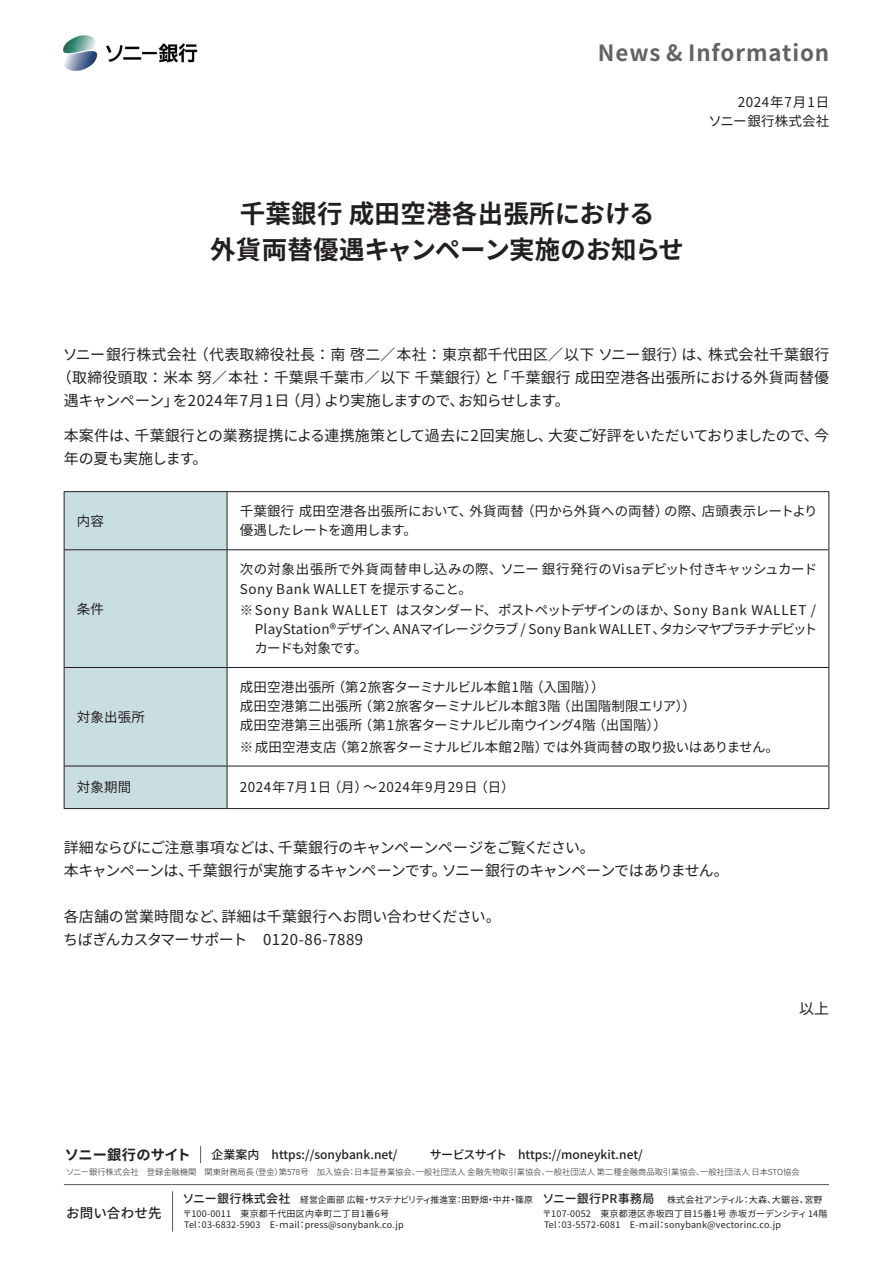
<style>
.page{position:relative;width:893px;height:1263px;background:#fff}
.page>*{position:absolute;margin:0;border:0;box-sizing:border-box;transform-origin:0 0}
.t1{font:700 25.5px/36.2px "Noto Sans CJ Kjp";letter-spacing:.01em;color:#231f20;text-align:center}
.t2{font:700 22.35px "Noto Sans CJ Kjp";letter-spacing:.04em;color:#636366}
.t3{font:15px/22.8px "Noto Sans CJ Kjp";letter-spacing:.005em;color:#231f20}
.t4{font:15px "Noto Sans CJ Kjp";letter-spacing:-.05em;color:#231f20}
.t5{font:15px "Noto Sans CJ Kjp";letter-spacing:-.035em;color:#231f20}
.t6{font:15px/22.8px "Noto Sans CJ Kjp";letter-spacing:-.08em;color:#231f20}
.t7{font:15px "Noto Sans CJ Kjp";letter-spacing:-.055em;color:#231f20}
.t8{font:15px "Noto Sans CJ Kjp";letter-spacing:-.04em;color:#231f20}
.t9{font:15px "Noto Sans CJ Kjp";letter-spacing:-.045em;color:#231f20}
.t10{font:15px "Noto Sans CJ Kjp";letter-spacing:-.02em;color:#231f20}
.t11{font:15px "Noto Sans CJ Kjp";letter-spacing:.04em;color:#231f20}
.t12{font:15px "Noto Sans CJ Kjp";letter-spacing:.06em;color:#231f20}
.t13{font:700 14.25px "Noto Sans CJ Kjp";letter-spacing:.005em;color:#231f20}
.t14{font:13.5px "Noto Sans CJ Kjp";letter-spacing:.01em;color:#231f20}
.t15{font:13.5px/19.2px "Noto Sans CJ Kjp";letter-spacing:-.01em;color:#231f20}
.t16{font:13.5px/19.2px "Noto Sans CJ Kjp";letter-spacing:.035em;color:#231f20}
.t17{font:13.5px "Noto Sans CJ Kjp";letter-spacing:.065em;color:#231f20}
.t18{font:13.5px "Noto Sans CJ Kjp";letter-spacing:.06em;color:#231f20}
.t19{font:13.5px "Noto Sans CJ Kjp";letter-spacing:-.055em;color:#231f20}
.t20{font:13.5px "Noto Sans CJ Kjp";letter-spacing:-.03em;color:#231f20}
.t21{font:13.5px/19.2px "Noto Sans CJ Kjp";letter-spacing:.04em;color:#231f20;text-align:right}
.t22{font:13.5px "Noto Sans CJ Kjp";letter-spacing:-.02em;color:#231f20}
.t23{font:13.5px "Noto Sans CJ Kjp";letter-spacing:-.07em;color:#231f20}
.t24{font:13.5px "Noto Sans CJ Kjp";letter-spacing:-.105em;color:#231f20}
.t25{font:13.5px "Noto Sans CJ Kjp";letter-spacing:-.05em;color:#231f20}
.t26{font:500 13.5px "Noto Sans CJ Kjp";letter-spacing:.01em;color:#231f20}
.t27{font:500 12px "Noto Sans CJ Kjp";color:#231f20}
.t28{font:500 12px "Noto Sans CJ Kjp";letter-spacing:.025em;color:#231f20}
.t29{font:9px/11.2px "Noto Sans CJ Kjp";letter-spacing:.025em;color:#231f20}
.t30{font:9px "Noto Sans CJ Kjp";letter-spacing:-.13em;color:#231f20}
.t31{font:9px "Noto Sans CJ Kjp";letter-spacing:-.04em;color:#231f20}
.t32{font:300 8.25px "Noto Sans CJ Kjp";color:#231f20}
</style>
<div class="page">
<img style="left:62px;top:35px;width:136px;height:36px">
<div style="left:65px;top:492px;width:162px;height:316px;background:#c9dee0"></div>
<hr style="left:64px;top:491px;width:163px;height:1px;background:#231f20">
<hr style="left:227px;top:491px;width:602px;height:1px;background:#231f20">
<hr style="left:64px;top:492px;width:1px;height:57px;background:#231f20">
<hr style="left:227px;top:492px;width:1px;height:57px;background:#231f20">
<hr style="left:828px;top:492px;width:1px;height:57px;background:#231f20">
<hr style="left:64px;top:550px;width:1px;height:117px;background:#231f20">
<hr style="left:227px;top:550px;width:1px;height:117px;background:#231f20">
<hr style="left:828px;top:550px;width:1px;height:117px;background:#231f20">
<hr style="left:64px;top:668px;width:1px;height:98px;background:#231f20">
<hr style="left:227px;top:668px;width:1px;height:98px;background:#231f20">
<hr style="left:828px;top:668px;width:1px;height:98px;background:#231f20">
<hr style="left:64px;top:766px;width:1px;height:42px;background:#231f20">
<hr style="left:227px;top:766px;width:1px;height:42px;background:#231f20">
<hr style="left:828px;top:766px;width:1px;height:42px;background:#231f20">
<hr style="left:64px;top:549px;width:163px;height:1px;background:#231f20">
<hr style="left:227px;top:549px;width:602px;height:1px;background:#231f20">
<hr style="left:64px;top:667px;width:163px;height:1px;background:#231f20">
<hr style="left:227px;top:667px;width:602px;height:1px;background:#231f20">
<hr style="left:64px;top:766px;width:163px;height:1px;background:#231f20">
<hr style="left:227px;top:766px;width:602px;height:1px;background:#231f20">
<hr style="left:64px;top:808px;width:163px;height:1px;background:#231f20">
<hr style="left:227px;top:808px;width:602px;height:1px;background:#231f20">
<hr style="left:172px;top:1191px;width:1px;height:40px;background:#57585a">
<hr style="left:64px;top:1184px;width:765px;height:1px;background:#57585a">
<svg style="left:200px;top:1146px;width:1px;height:17px"></svg>
<h2 class="t2" style="left:598px;top:40px;width:233px">News &amp; Information</h2>
<h3 class="t21" style="left:709px;top:92px;width:122px">2024年7月1日<br>ソニー銀行株式会社</h3>
<h1 class="t1" style="left:210px;top:196px;width:475px">千葉銀行成田空港各出張所における<br>外貨両替優遇キャンペーン実施のお知らせ</h1>
<h3 class="t3" style="left:194px;top:343px;width:494px">（代表取締役社長：南啓二／本社：東京都千代田区／以下ソニー銀行）</h3>
<h3 class="t3" style="left:57px;top:343px;width:774px;text-indent:6px">ソニー銀行株式会社<br>（取締役頭取：米本努／本社：千葉県千葉市／以下千葉銀行）「千葉銀行成田空港各出張所における外貨両替優</h3>
<h3 class="t3" style="left:708px;top:343px;width:123px">株式会社千葉銀行</h3>
<h3 class="t3" style="left:682px;top:343px;width:32px">は、</h3>
<h3 class="t6" style="left:458px;top:366px;width:113px;text-indent:27px">と<br>お知らせします。</h3>
<h3 class="t3" style="left:286px;top:389px;width:46px">（月）</h3>
<h3 class="t12" style="left:173px;top:392px;width:118px">を2024年7月1日</h3>
<h3 class="t6" style="left:324px;top:389px;width:142px">より実施しますので、</h3>
<h3 class="t9" style="left:64px;top:392px;width:116px">遇キャンペーン」</h3>
<h3 class="t7" style="left:548px;top:427px;width:272px">大変ご好評をいただいておりましたので、</h3>
<h3 class="t3" style="left:135px;top:424px;width:420px">千葉銀行との業務提携による連携施策として過去に2回実施し、</h3>
<h3 class="t3" style="left:814px;top:424px;width:16px">今</h3>
<h3 class="t3" style="left:64px;top:424px;width:145px">本案件は、<br>年の夏も実施します。</h3>
<h3 class="t14" style="left:77px;top:513px;width:29px">内容</h3>
<h3 class="t14" style="left:77px;top:601px;width:29px">条件</h3>
<h3 class="t14" style="left:77px;top:709px;width:70px">対象出張所</h3>
<h3 class="t14" style="left:77px;top:780px;width:56px">対象期間</h3>
<h3 class="t14" style="left:521px;top:504px;width:149px">（円から外貨への両替）</h3>
<h3 class="t14" style="left:240px;top:504px;width:234px">千葉銀行成田空港各出張所において、</h3>
<h3 class="t14" style="left:469px;top:504px;width:56px">外貨両替</h3>
<h3 class="t25" style="left:702px;top:504px;width:117px">店頭表示レートより</h3>
<h3 class="t14" style="left:664px;top:504px;width:42px">の際、</h3>
<h3 class="t23" style="left:240px;top:523px;width:179px">優遇したレートを適用します。</h3>
<h3 class="t16" style="left:240px;top:560px;width:579px">次の対象出張所で外貨両替申し込みの際、ソニー銀行発行のVisaデビット付きキャッシュカード<br>Sony Bank WALLET を提示すること。</h3>
<h3 class="t17" style="left:674px;top:602px;width:144px">Sony Bank WALLET /</h3>
<h3 class="t19" style="left:396px;top:602px;width:282px">はスタンダード、ポストペットデザインのほか、</h3>
<h3 class="t17" style="left:240px;top:602px;width:149px">※Sony Bank WALLET</h3>
<h3 class="t14" style="left:393px;top:621px;width:274px">ANAマイレージクラブ/ Sony Bank WALLET、</h3>
<h3 class="t15" style="left:254px;top:620px;width:145px">PlayStation®デザイン、カードも対象です。</h3>
<h3 class="t24" style="left:659px;top:621px;width:159px">タカシマヤプラチナデビット</h3>
<h3 class="t15" style="left:332px;top:678px;width:203px">（第2旅客ターミナルビル本館1階</h3>
<h3 class="t14" style="left:530px;top:679px;width:76px">（入国階 ((</h3>
<h3 class="t14" style="left:240px;top:679px;width:97px">成田空港出張所</h3>
<h3 class="t15" style="left:359px;top:697px;width:203px">（第2旅客ターミナルビル本館3階</h3>
<h3 class="t14" style="left:557px;top:699px;width:140px">（出国階制限エリア ((</h3>
<h3 class="t14" style="left:240px;top:699px;width:124px">成田空港第二出張所</h3>
<h3 class="t20" style="left:359px;top:718px;width:238px">（第1旅客ターミナルビル南ウイング4階</h3>
<h3 class="t14" style="left:592px;top:718px;width:76px">（出国階 ((</h3>
<h3 class="t14" style="left:240px;top:718px;width:124px">成田空港第三出張所</h3>
<h3 class="t15" style="left:333px;top:737px;width:217px">（第2旅客ターミナルビル本館2階）</h3>
<h3 class="t22" style="left:543px;top:739px;width:237px">では外貨両替の取り扱いはありません。</h3>
<h3 class="t14" style="left:240px;top:739px;width:98px">※成田空港支店</h3>
<h3 class="t18" style="left:240px;top:780px;width:93px">2024年7月1日</h3>
<h3 class="t18" style="left:328px;top:780px;width:151px">（月）～2024年9月29日</h3>
<h3 class="t14" style="left:474px;top:780px;width:42px">（日(</h3>
<h3 class="t10" style="left:64px;top:839px;width:222px">詳細ならびにご注意事項などは、</h3>
<h3 class="t5" style="left:278px;top:839px;width:318px">千葉銀行のキャンペーンページをご覧ください。</h3>
<h3 class="t8" style="left:188px;top:862px;width:261px">千葉銀行が実施するキャンペーンです。</h3>
<h3 class="t4" style="left:442px;top:862px;width:288px">ソニー銀行のキャンペーンではありません。</h3>
<h3 class="t9" style="left:64px;top:862px;width:131px">本キャンペーンは、</h3>
<h3 class="t3" style="left:64px;top:905px;width:165px">各店舗の営業時間など、</h3>
<h3 class="t3" style="left:221px;top:905px;width:281px">詳細は千葉銀行へお問い合わせください。</h3>
<h3 class="t4" style="left:63px;top:931px;width:186px">ちばぎんカスタマーサポート</h3>
<h3 class="t11" style="left:263px;top:931px;width:102px">0120-86-7889</h3>
<h3 class="t13" style="left:65px;top:1147px;width:128px">ソニー銀行のサイト</h3>
<h3 class="t27" style="left:212px;top:1148px;width:188px">企業案内　https://sonybank.net/</h3>
<h3 class="t27" style="left:430px;top:1148px;width:215px">サービスサイト　https://moneykit.net/</h3>
<h3 class="t3" style="left:799px;top:997px;width:32px">以上</h3>
<p class="t32" style="left:250px;top:1167px;width:101px">（登金第） 578号　加入協会</p>
<p class="t32" style="left:546px;top:1167px;width:160px">一般社団法人第二種金融商品取引業協会、</p>
<p class="t32" style="left:66px;top:1167px;width:190px">ソニー銀行株式会社　登録金融機関　関東財務局長</p>
<p class="t32" style="left:354px;top:1167px;width:67px">日本証券業協会、</p>
<p class="t32" style="left:416px;top:1167px;width:135px">一般社団法人金融先物取引業協会、</p>
<p class="t32" style="left:700px;top:1167px;width:101px">一般社団法人日本STO協会</p>
<p class="t32" style="left:348px;top:1167px;width:10px">：</p>
<h3 class="t26" style="left:66px;top:1205px;width:97px">お問い合わせ先</h3>
<h3 class="t28" style="left:183px;top:1192px;width:109px">ソニー銀行株式会社</h3>
<p class="t29" style="left:305px;top:1208px;width:101px;text-indent:-122px">〒100-0011　東京都千代田区内幸町二丁目 番1 号6 press@sonybank.co.jp</p>
<p class="t29" style="left:515px;top:1194px;width:19px">篠原</p>
<p class="t29" style="left:300px;top:1194px;width:66px">経営企画部広報</p>
<p class="t30" style="left:369px;top:1194px;width:90px">サステナビリティ推進室</p>
<p class="t29" style="left:493px;top:1194px;width:19px">中井</p>
<p class="t29" style="left:462px;top:1194px;width:28px">田野畑</p>
<p class="t29" style="left:455px;top:1194px;width:10px">：</p>
<p class="t29" style="left:362px;top:1194px;width:10px">・</p>
<p class="t29" style="left:486px;top:1194px;width:10px">・</p>
<p class="t29" style="left:508px;top:1194px;width:10px">・</p>
<p class="t29" style="left:184px;top:1219px;width:14px">Tel</p>
<p class="t29" style="left:195px;top:1219px;width:106px">：03-6832-5903　E-ｍail</p>
<p class="t29" style="left:298px;top:1219px;width:10px">：</p>
<h3 class="t28" style="left:542px;top:1192px;width:113px">ソニー銀行PR事務局</h3>
<p class="t29" style="left:665px;top:1208px;width:164px;text-indent:-122px">〒107-0052　東京都港区赤坂四丁目15番 号1 赤坂ガーデンシティ14階sonybank@vectorinc.co.jp</p>
<p class="t29" style="left:749px;top:1194px;width:29px">大森、</p>
<p class="t31" style="left:667px;top:1194px;width:78px">株式会社アンティル</p>
<p class="t29" style="left:804px;top:1194px;width:20px">宮野</p>
<p class="t29" style="left:772px;top:1194px;width:38px">大鋸谷、</p>
<p class="t29" style="left:742px;top:1194px;width:10px">：</p>
<p class="t29" style="left:544px;top:1219px;width:14px">Tel</p>
<p class="t29" style="left:555px;top:1219px;width:106px">：03-5572-6081　E-ｍail</p>
<p class="t29" style="left:658px;top:1219px;width:10px">：</p>
</div>
